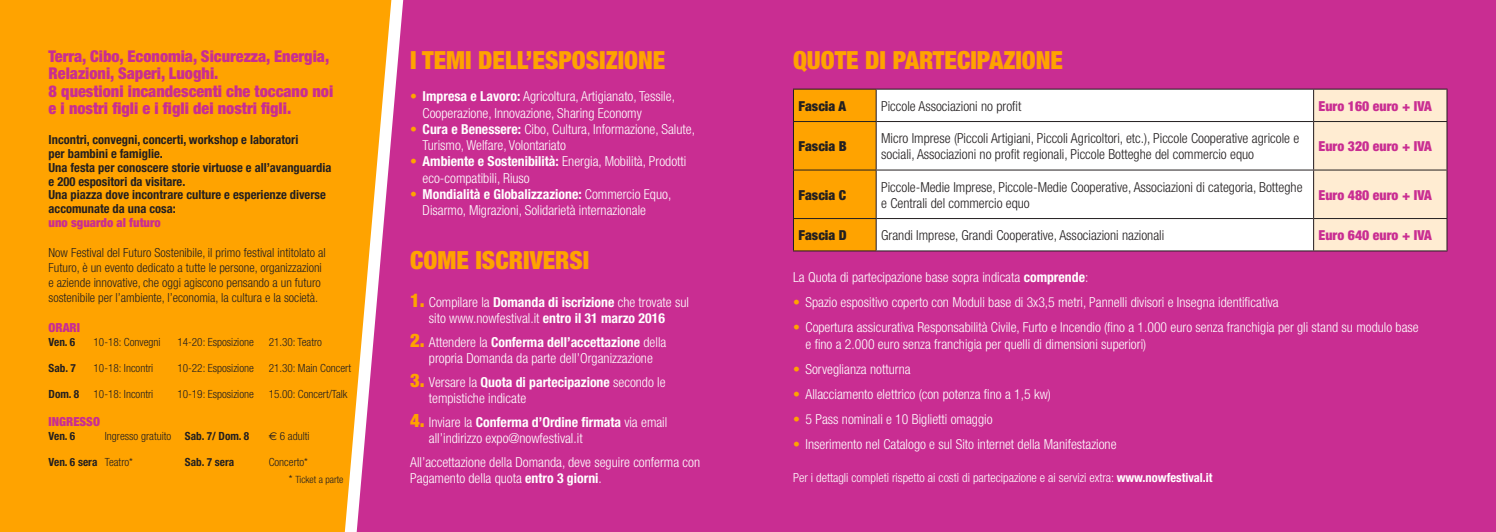
<style>
.page{position:relative;width:1496px;height:532px;background:#fff}
.page>*{position:absolute;margin:0;border:0;box-sizing:border-box;transform-origin:0 0}
.titolino{font:900 condensed 25px "Helvetica Neue";color:#ffa300}
.t1{font:900 condensed 16.25px/17.5px "Helvetica Neue";color:#c92d92}
.testo{font:300 condensed 13.75px/16.2px "Helvetica Neue";color:#fff}
.testo-2{font:300 condensed 13.75px/16.2px "Helvetica Neue";color:#231f20}
.titolino-2{font:300 condensed 13.75px/16.2px "Helvetica Neue";color:#fff}
.testo-3{font:900 condensed 13.75px "Helvetica Neue";color:#c92d92}
.testo-4{font:900 condensed 13.75px "Helvetica Neue";color:#231f20}
.t2{font:300 condensed 12.5px/15px "Helvetica Neue";color:#231f20}
.t3{font:700 condensed 12.5px/13.8px "Helvetica Neue";color:#231f20}
.testo-5{font:300 condensed 12.5px "Helvetica Neue";color:#fff}
.t4{font:900 condensed 12.5px "Helvetica Neue";color:#c92d92}
.t5{font:300 condensed 11.25px "Helvetica Neue";color:#231f20}
.t6{font:700 condensed 11.25px "Helvetica Neue";color:#231f20}
.t7{font:300 condensed 10px "Helvetica Neue";color:#231f20}
.s1{font-weight:700}
.s2{font-family:"Euro Sans";font-weight:400;font-stretch:normal}
.s3{font-weight:300}
.s4{font-size:11.25px}
.s5{color:#ffa300}
.s6{font-weight:900;font-size:18.75px;color:#ffa300}
</style>
<div class="page">
<div style="left:337px;top:0;width:1158px;height:531px;background:#c92d92"></div>
<div style="left:0;top:0;width:345px;height:531px;background:#ffa300"></div>
<svg style="left:345px;top:0;width:58px;height:531px"></svg>
<div style="left:794px;top:90px;width:81px;height:160px;background:#ffa300"></div>
<div style="left:876px;top:90px;width:437px;height:160px;background:#fff"></div>
<div style="left:1314px;top:90px;width:132px;height:160px;background:#ffecd2"></div>
<hr style="left:793px;top:89px;width:83px;height:1px;background:#231f20">
<hr style="left:793px;top:90px;width:1px;height:31px;background:#231f20">
<hr style="left:876px;top:89px;width:437px;height:1px;background:#231f20">
<hr style="left:875px;top:90px;width:1px;height:31px;background:#231f20">
<hr style="left:1313px;top:89px;width:134px;height:1px;background:#231f20">
<hr style="left:1313px;top:90px;width:1px;height:31px;background:#231f20">
<hr style="left:1446px;top:90px;width:1px;height:31px;background:#231f20">
<hr style="left:793px;top:121px;width:83px;height:1px;background:#231f20">
<hr style="left:793px;top:122px;width:1px;height:47px;background:#231f20">
<hr style="left:876px;top:121px;width:437px;height:1px;background:#231f20">
<hr style="left:875px;top:122px;width:1px;height:47px;background:#231f20">
<hr style="left:1313px;top:121px;width:134px;height:1px;background:#231f20">
<hr style="left:1313px;top:122px;width:1px;height:47px;background:#231f20">
<hr style="left:1446px;top:122px;width:1px;height:47px;background:#231f20">
<hr style="left:793px;top:169px;width:83px;height:1px;background:#231f20">
<hr style="left:793px;top:170px;width:1px;height:48px;background:#231f20">
<hr style="left:876px;top:169px;width:437px;height:1px;background:#231f20">
<hr style="left:875px;top:170px;width:1px;height:48px;background:#231f20">
<hr style="left:1313px;top:169px;width:134px;height:1px;background:#231f20">
<hr style="left:1313px;top:170px;width:1px;height:48px;background:#231f20">
<hr style="left:1446px;top:170px;width:1px;height:48px;background:#231f20">
<hr style="left:793px;top:218px;width:83px;height:1px;background:#231f20">
<hr style="left:793px;top:219px;width:1px;height:31px;background:#231f20">
<hr style="left:876px;top:218px;width:437px;height:1px;background:#231f20">
<hr style="left:875px;top:219px;width:1px;height:31px;background:#231f20">
<hr style="left:1313px;top:218px;width:134px;height:1px;background:#231f20">
<hr style="left:1313px;top:219px;width:1px;height:31px;background:#231f20">
<hr style="left:1446px;top:219px;width:1px;height:31px;background:#231f20">
<hr style="left:793px;top:250px;width:83px;height:1px;background:#231f20">
<hr style="left:876px;top:250px;width:437px;height:1px;background:#231f20">
<hr style="left:1313px;top:250px;width:134px;height:1px;background:#231f20">
<p class="t1" style="left:49px;top:47px;width:282px">Terra, Cibo, Economia, Sicurezza, Energia,<br>Relazioni, Saperi, Luoghi.</p>
<p class="t1" style="left:49px;top:82px;width:286px">8 questioni incandescenti che toccano noi</p>
<p class="t1" style="left:49px;top:99px;width:244px">e i nostri figli e i figli dei nostri figli.</p>
<p class="t3" style="left:49px;top:133px;width:251px">Incontri, convegni, concerti, workshop e laboratori</p>
<p class="t3" style="left:49px;top:146px;width:116px">per bambini e famiglie.</p>
<p class="t3" style="left:49px;top:160px;width:284px">Una festa per conoscere storie virtuose e all’avanguardia</p>
<p class="t3" style="left:49px;top:174px;width:138px">e 200 espositori da visitare.</p>
<p class="t3" style="left:49px;top:188px;width:279px">Una piazza dove incontrare culture e esperienze diverse accomunate da una cosa:</p>
<p class="t4" style="left:49px;top:215px;width:114px">uno sguardo al futuro</p>
<p class="t2" style="left:49px;top:245px;width:279px">Now Festival del Futuro Sostenibile, il primo festival intitolato al Futuro, è un evento dedicato a tutte le persone, organizzazioni e aziende innovative, che oggi agiscono pensando a un futuro sostenibile per l’ambiente, l’economia, la cultura e la società.</p>
<p class="t4" style="left:49px;top:320px;width:33px">ORARI</p>
<p class="t6" style="left:49px;top:334px;width:28px">Ven. 6</p>
<p class="t5" style="left:94px;top:335px;width:68px">10-18: Convegni</p>
<p class="t5" style="left:177px;top:335px;width:78px">14-20: Esposizione</p>
<p class="t5" style="left:269px;top:335px;width:55px">21.30: Teatro</p>
<p class="t6" style="left:49px;top:360px;width:29px">Sab. 7</p>
<p class="t5" style="left:94px;top:361px;width:61px">10-18: Incontri</p>
<p class="t5" style="left:177px;top:361px;width:78px">10-22: Esposizione</p>
<p class="t5" style="left:269px;top:361px;width:84px">21.30: Main Concert</p>
<p class="t6" style="left:49px;top:386px;width:32px">Dom. 8</p>
<p class="t5" style="left:94px;top:387px;width:61px">10-18: Incontri</p>
<p class="t5" style="left:177px;top:387px;width:78px">10-19: Esposizione</p>
<p class="t5" style="left:269px;top:387px;width:80px">15.00: Concert/Talk</p>
<p class="t4" style="left:49px;top:414px;width:53px">INGRESSO</p>
<p class="t6" style="left:49px;top:429px;width:28px">Ven. 6</p>
<p class="t5" style="left:105px;top:429px;width:146px">Ingresso gratuito <span class="s1">Sab. 7/ Dom. 8</span></p>
<p class="t5" style="left:269px;top:429px;width:42px"><span class="s2">€</span> 6 adulti</p>
<p class="t6" style="left:49px;top:455px;width:86px">Ven. 6 sera <span class="s3">Teatro*</span></p>
<p class="t6" style="left:185px;top:455px;width:51px">Sab. 7 sera</p>
<p class="t5" style="left:269px;top:455px;width:41px">Concerto*</p>
<p class="t7" style="left:289px;top:473px;width:56px"><span class="s4">*</span> Ticket a parte</p>
<p class="titolino" style="left:410px;top:44px;width:257px">I TEMI DELL’ESPOSIZIONE</p>
<p class="testo" style="left:422px;top:88px;width:254px;text-indent:-12px"><span class="s5">•</span> <span class="s1">Impresa e Lavoro:</span> Agricoltura, Artigianato, Tessile,<br>Cooperazione, Innovazione, Sharing Economy</p>
<p class="testo" style="left:422px;top:121px;width:274px;text-indent:-12px"><span class="s5">•</span> <span class="s1">Cura e Benessere:</span> Cibo, Cultura, Informazione, Salute,<br>Turismo, Welfare, Volontariato</p>
<p class="testo" style="left:422px;top:153px;width:265px;text-indent:-12px"><span class="s5">•</span> <span class="s1">Ambiente e Sostenibilità:</span> Energia, Mobilità, Prodotti eco-compatibili, Riuso</p>
<p class="titolino-2" style="left:422px;top:186px;width:250px;text-indent:-12px"><span class="s5">•</span> <span class="s1">Mondialità e Globalizzazione:</span> Commercio Equo,<br>Disarmo, Migrazioni, Solidarietà internazionale</p>
<p class="titolino" style="left:410px;top:244px;width:181px">COME ISCRIVERSI</p>
<p class="testo" style="left:410px;top:293px;width:280px;text-align:center"><span class="s6">1.</span> Compilare la <span class="s1">Domanda di iscrizione</span> che trovate sul sito www.nowfestival.it <span class="s1">entro il 31 marzo 2016</span></p>
<p class="testo" style="left:410px;top:333px;width:258px;text-align:center"><span class="s6">2.</span> Attendere la <span class="s1">Conferma dell’accettazione</span> della propria Domanda da parte dell’Organizzazione</p>
<p class="testo" style="left:429px;top:373px;width:238px;text-indent:-19px"><span class="s6">3.</span> Versare la <span class="s1">Quota di partecipazione</span> secondo le tempistiche indicate</p>
<p class="testo" style="left:429px;top:413px;width:240px;text-indent:-19px"><span class="s6">4.</span> Inviare la <span class="s1">Conferma d’Ordine firmata</span> via email all’indirizzo expo@nowfestival.it</p>
<p class="testo" style="left:410px;top:453px;width:291px">All’accettazione della Domanda, deve seguire conferma con<br>Pagamento della quota <span class="s1">entro 3 giorni</span>.</p>
<p class="titolino" style="left:793px;top:44px;width:272px">QUOTE DI PARTECIPAZIONE</p>
<p class="testo-4" style="left:798px;top:97px;width:49px">Fascia A</p>
<p class="testo-2" style="left:881px;top:98px;width:142px">Piccole Associazioni no profit</p>
<p class="testo-3" style="left:1318px;top:97px;width:115px">Euro 160 euro + IVA</p>
<p class="testo-4" style="left:798px;top:138px;width:50px">Fascia B</p>
<p class="testo-2" style="left:881px;top:130px;width:419px">Micro Imprese (Piccoli Artigiani, Piccoli Agricoltori, etc.), Piccole Cooperative agricole e sociali, Associazioni no profit regionali, Piccole Botteghe del commercio equo</p>
<p class="testo-3" style="left:1318px;top:138px;width:115px">Euro 320 euro + IVA</p>
<p class="testo-4" style="left:798px;top:186px;width:49px">Fascia C</p>
<p class="testo-2" style="left:881px;top:178px;width:423px">Piccole-Medie Imprese, Piccole-Medie Cooperative, Associazioni di categoria, Botteghe e Centrali del commercio equo</p>
<p class="testo-3" style="left:1318px;top:186px;width:115px">Euro 480 euro + IVA</p>
<p class="testo-4" style="left:798px;top:227px;width:50px">Fascia D</p>
<p class="testo-2" style="left:881px;top:227px;width:284px">Grandi Imprese, Grandi Cooperative, Associazioni nazionali</p>
<p class="testo-3" style="left:1318px;top:227px;width:115px">Euro 640 euro + IVA</p>
<p class="testo" style="left:793px;top:269px;width:297px">La Quota di partecipazione base sopra indicata <span class="s1">comprende</span>:</p>
<p class="testo" style="left:793px;top:294px;width:487px"><span class="s5">•</span> Spazio espositivo coperto con Moduli base di 3x3,5 metri, Pannelli divisori e Insegna identificativa</p>
<p class="testo" style="left:793px;top:319px;width:627px"><span class="s5">•</span> Copertura assicurativa Responsabilità Civile, Furto e Incendio (fino a 1.000 euro senza franchigia per gli stand su modulo base</p>
<p class="testo" style="left:805px;top:335px;width:342px">e fino a 2.000 euro senza franchigia per quelli di dimensioni superiori)</p>
<p class="testo" style="left:793px;top:360px;width:119px"><span class="s5">•</span> Sorveglianza notturna</p>
<p class="testo" style="left:793px;top:385px;width:259px"><span class="s5">•</span> Allacciamento elettrico (con potenza fino a 1,5 kw)</p>
<p class="testo" style="left:793px;top:410px;width:201px"><span class="s5">•</span> 5 Pass nominali e 10 Biglietti omaggio</p>
<p class="testo" style="left:793px;top:435px;width:325px"><span class="s5">•</span> Inserimento nel Catalogo e sul Sito internet della Manifestazione</p>
<p class="testo-5" style="left:793px;top:470px;width:421px">Per i dettagli completi rispetto ai costi di partecipazione e ai servizi extra: <span class="s1">www.nowfestival.it</span></p>
</div>
